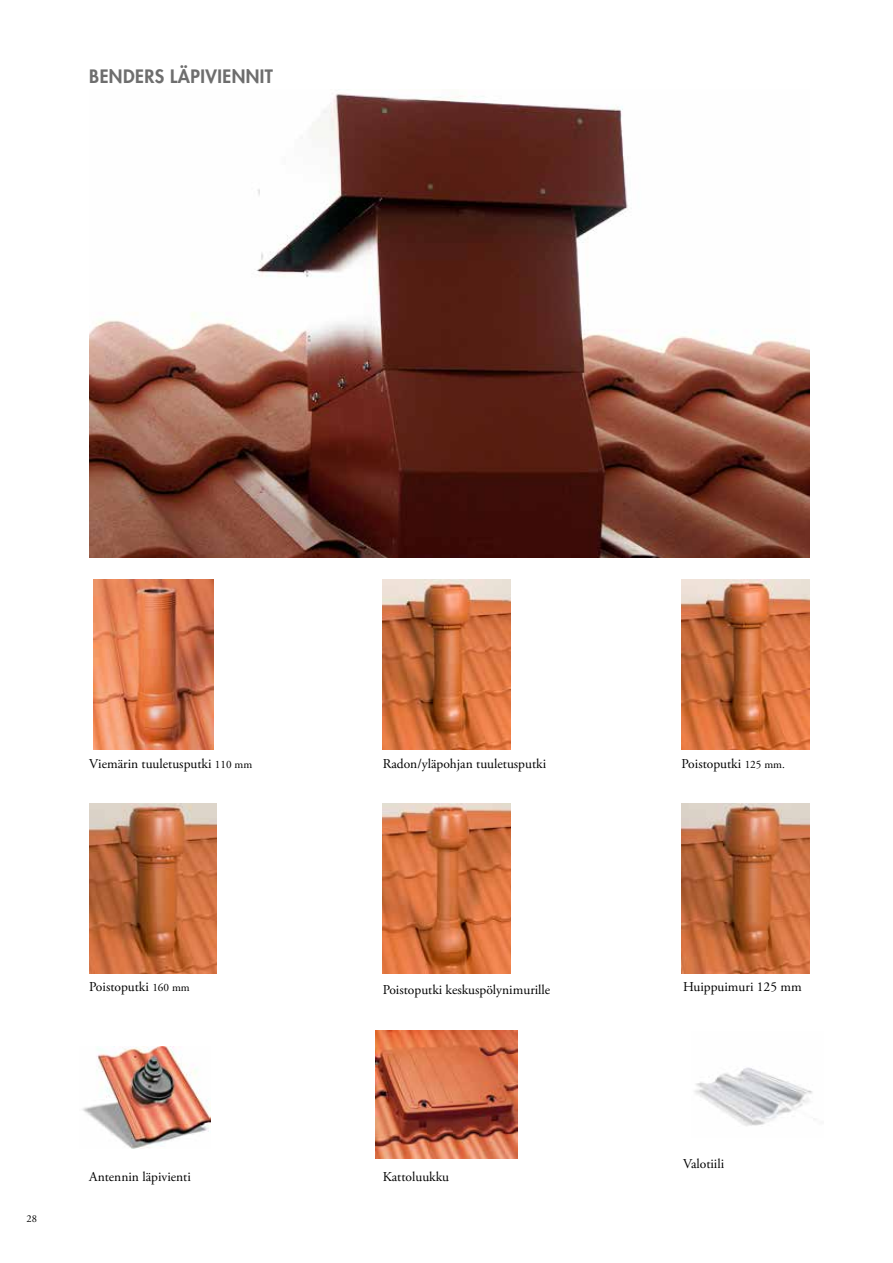
<style>
.page{position:relative;width:893px;height:1263px;background:#fff}
.page>*{position:absolute;margin:0;border:0;box-sizing:border-box;transform-origin:0 0}
.t1{font:800 18px "Futura Std";letter-spacing:.025em;color:#6e6e6e}
.t2{font:13.5px "Adobe Garamond Pro";color:#000}
.t3{font:10.5px "Adobe Garamond Pro";color:#000}
.s1{font-size:11.25px}
</style>
<div class="page">
<img style="left:89px;top:93px;width:720px;height:465px">
<img style="left:89px;top:803px;width:128px;height:170px">
<img style="left:383px;top:803px;width:127px;height:170px">
<img style="left:682px;top:803px;width:127px;height:170px">
<img style="left:82px;top:1046px;width:129px;height:102px">
<img style="left:694px;top:1067px;width:119px;height:59px">
<img style="left:93px;top:579px;width:121px;height:170px">
<img style="left:383px;top:579px;width:127px;height:170px">
<img style="left:682px;top:579px;width:127px;height:170px">
<img style="left:376px;top:1031px;width:141px;height:127px">
<h1 class="t1" style="left:89px;top:65px;width:185px">BENDERS LÄPIVIENNIT</h1>
<p class="t2" style="left:89px;top:756px;width:165px">Viemärin tuuletusputki <span class="s1">110 mm</span></p>
<p class="t2" style="left:383px;top:756px;width:165px">Radon/yläpohjan tuuletusputki</p>
<p class="t2" style="left:682px;top:756px;width:105px">Poistoputki <span class="s1">125 mm.</span></p>
<p class="t2" style="left:89px;top:979px;width:102px">Poistoputki <span class="s1">160 mm</span></p>
<p class="t2" style="left:383px;top:982px;width:169px">Poistoputki keskuspölynimurille</p>
<p class="t2" style="left:683px;top:979px;width:120px">Huippuimuri 125 mm</p>
<p class="t3" style="left:27px;top:1212px;width:12px">28</p>
<p class="t2" style="left:89px;top:1168px;width:103px">Antennin läpivienti</p>
<p class="t2" style="left:383px;top:1168px;width:68px">Kattoluukku</p>
<p class="t2" style="left:683px;top:1156px;width:43px">Valotiili</p>
</div>
